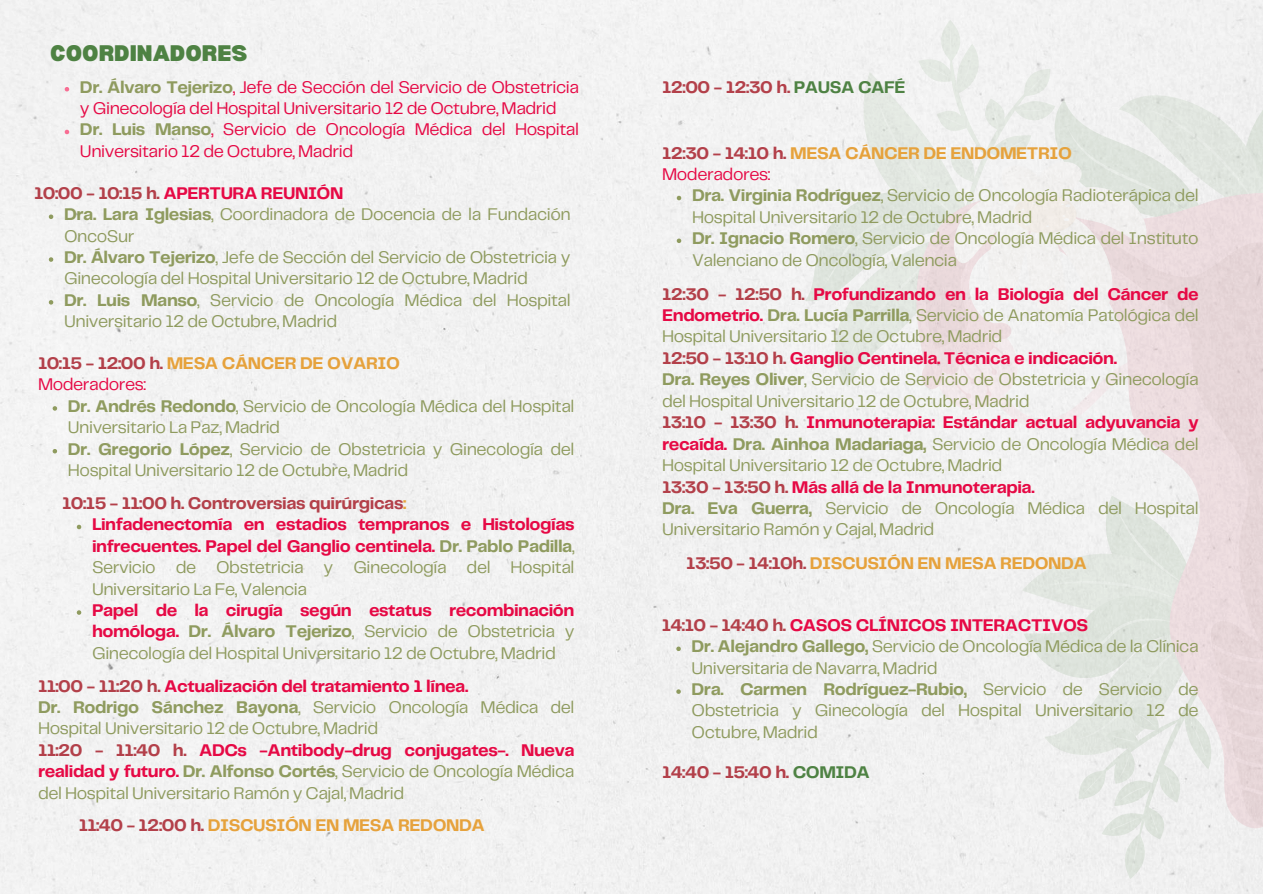
<style>
.page{position:relative;width:1263px;height:894px;background:#fff}
.page>*{position:absolute;margin:0;border:0;box-sizing:border-box;transform-origin:0 0}
.t1{font:900 22.05px "Bernoru";color:#4e8243}
.t2{font:17.55px/21.3px "Telegraf";letter-spacing:-.025em;color:#8f9b5f}
.t3{font:700 17.55px/21.3px "Telegraf";letter-spacing:-.025em;color:#e60945}
.t4{font:17.55px/21.3px "Telegraf";letter-spacing:-.025em;color:#e60945}
.t5{font:700 17.55px/21.3px "Telegraf";letter-spacing:-.025em;color:#e6a23c}
.t6{font:700 17.55px "Telegraf";letter-spacing:-.025em;color:#b3404a}
.s1{font-weight:700;color:#8f9b5f}
.s2{font-weight:700;color:#b3404a}
.s3{font-weight:700;color:#e60945}
.s4{font-weight:700}
.s5{color:#b3404a}
.s6{font-weight:400;color:#e60945}
.s7{color:#e6a23c}
.s8{color:#8f9b5f}
.s9{font-weight:400;color:#8f9b5f}
.s10{color:#4e8243}
</style>
<div class="page">
<div style="left:0;top:0;width:1263px;height:893px;background:#f2f2f2"></div>
<svg style="left:941px;top:20px;width:19px;height:42px"></svg>
<div style="left:914px;top:429px;width:108px;height:399px;background:#f1f1f1"></div>
<svg style="left:919px;top:429px;width:344px;height:215px;fill:#f1f1f1"></svg>
<svg style="left:1022px;top:495px;width:241px;height:383px"></svg>
<svg style="left:805px;top:25px;width:458px;height:404px"></svg>
<svg style="left:65px;top:87px;width:4px;height:4px"></svg>
<svg style="left:65px;top:130px;width:4px;height:4px"></svg>
<svg style="left:49px;top:214px;width:4px;height:5px"></svg>
<svg style="left:49px;top:257px;width:4px;height:5px"></svg>
<svg style="left:49px;top:300px;width:4px;height:4px"></svg>
<svg style="left:53px;top:406px;width:4px;height:4px"></svg>
<svg style="left:53px;top:449px;width:4px;height:4px"></svg>
<svg style="left:77px;top:524px;width:4px;height:5px"></svg>
<svg style="left:77px;top:610px;width:4px;height:4px"></svg>
<svg style="left:677px;top:196px;width:4px;height:4px"></svg>
<svg style="left:677px;top:238px;width:4px;height:5px"></svg>
<svg style="left:676px;top:646px;width:5px;height:5px"></svg>
<svg style="left:676px;top:689px;width:5px;height:4px"></svg>
<p class="t1" style="left:50px;top:41px;width:199px">COORDINADORES</p>
<p class="t4" style="left:80px;top:77px;width:500px"><span class="s1">Dr. Álvaro Tejerizo</span>, Jefe de Sección del Servicio de Obstetricia y Ginecología del Hospital Universitario 12 de Octubre, Madrid <span class="s1">Dr. Luis Manso</span>, Servicio de Oncología Médica del Hospital Universitario 12 de Octubre, Madrid</p>
<p class="t2" style="left:64px;top:183px;width:508px;text-indent:-30px"><span class="s2">10:00 - 10:15 h.</span> <span class="s3">APERTURA REUNIÓN<br></span><span class="s4">Dra. Lara Iglesias</span>, Coordinadora de Docencia de la Fundación OncoSur<br><span class="s4">Dr. Álvaro Tejerizo</span>, Jefe de Sección del Servicio de Obstetricia y Ginecología del Hospital Universitario 12 de Octubre, Madrid<br><span class="s4">Dr. Luis Manso</span>, Servicio de Oncología Médica del Hospital Universitario 12 de Octubre, Madrid</p>
<p class="t5" style="left:38px;top:353px;width:363px"><span class="s5">10:15 - 12:00 h.</span> MESA CÁNCER DE OVARIO<br><span class="s6">Moderadores:</span></p>
<p class="t2" style="left:68px;top:396px;width:508px"><span class="s4">Dr. Andrés Redondo</span>, Servicio de Oncología Médica del Hospital Universitario La Paz, Madrid<br><span class="s4">Dr. Gregorio López</span>, Servicio de Obstetricia y Ginecología del Hospital Universitario 12 de Octubre, Madrid</p>
<p class="t3" style="left:92px;top:493px;width:484px;text-indent:-30px"><span class="s5">10:15 - 11:00 h. Controversias quirúrgicas</span><span class="s7">:<br></span>Linfadenectomía en estadios tempranos e Histologías infrecuentes. Papel del Ganglio centinela. <span class="s8">Dr. Pablo Padilla</span><span class="s9">, Servicio de Obstetricia y Ginecología del Hospital Universitario La Fe, Valencia</span></p>
<p class="t2" style="left:92px;top:600px;width:484px;text-align:justify"><span class="s3">Papel de la cirugía según estatus recombinación homóloga.</span> <span class="s4">Dr. Álvaro Tejerizo</span>, Servicio de Obstetricia y Ginecología del Hospital Universitario 12 de Octubre, Madrid</p>
<p class="t2" style="left:38px;top:675px;width:538px"><span class="s2">11:00 - 11:20 h.</span> <span class="s3">Actualización del tratamiento 1 línea.<br></span><span class="s4">Dr. Rodrigo Sánchez Bayona</span>, Servicio Oncología Médica del Hospital Universitario 12 de Octubre, Madrid<br><span class="s2">11:20 - 11:40 h.</span> <span class="s3">ADCs -Antibody-drug conjugates-. Nueva realidad y futuro.</span> <span class="s4">Dr. Alfonso Cortés</span>, Servicio de Oncología Médica del Hospital Universitario Ramón y Cajal, Madrid</p>
<p class="t5" style="left:79px;top:815px;width:408px"><span class="s5">11:40 - 12:00 h.</span> DISCUSIÓN EN MESA REDONDA</p>
<p class="t6" style="left:662px;top:80px;width:245px">12:00 - 12:30 h. <span class="s10">PAUSA CAFÉ</span></p>
<p class="t5" style="left:662px;top:143px;width:411px"><span class="s5">12:30 - 14:10 h.</span> MESA CÁNCER DE ENDOMETRIO<br><span class="s6">Moderadores:</span></p>
<p class="t2" style="left:692px;top:186px;width:508px"><span class="s4">Dra. Virginia Rodríguez</span>, Servicio de Oncología Radioterápica del Hospital Universitario 12 de Octubre, Madrid<br><span class="s4">Dr. Ignacio Romero</span>, Servicio de Oncología Médica del Instituto Valenciano de Oncología, Valencia</p>
<p class="t2" style="left:662px;top:284px;width:538px"><span class="s2">12:30 - 12:50 h.</span> <span class="s3">Profundizando en la Biología del Cáncer de Endometrio.</span> <span class="s4">Dra. Lucía Parrilla</span>, Servicio de Anatomía Patológica del Hospital Universitario 12 de Octubre, Madrid<br><span class="s2">12:50 - 13:10 h.</span> <span class="s3">Ganglio Centinela. Técnica e indicación.<br></span><span class="s4">Dra. Reyes Oliver</span>, Servicio de Servicio de Obstetricia y Ginecología del Hospital Universitario 12 de Octubre, Madrid</p>
<p class="t2" style="left:662px;top:412px;width:538px"><span class="s2">13:10 - 13:30 h.</span> <span class="s3">Inmunoterapia: Estándar actual adyuvancia y recaída.</span> <span class="s4">Dra. Ainhoa Madariaga,</span> Servicio de Oncología Médica del Hospital Universitario 12 de Octubre, Madrid<br><span class="s2">13:30 - 13:50 h.</span> <span class="s3">Más allá de la Inmunoterapia.<br></span><span class="s4">Dra. Eva Guerra,</span> Servicio de Oncología Médica del Hospital Universitario Ramón y Cajal, Madrid</p>
<p class="t5" style="left:686px;top:553px;width:402px"><span class="s5">13:50 - 14:10h.</span> DISCUSIÓN EN MESA REDONDA</p>
<p class="t2" style="left:692px;top:615px;width:509px;text-indent:-30px"><span class="s2">14:10 - 14:40 h.</span> <span class="s3">CASOS CLÍNICOS INTERACTIVOS<br></span><span class="s4">Dr. Alejandro Gallego,</span> Servicio de Oncología Médica de la Clínica Universitaria de Navarra, Madrid<br><span class="s4">Dra. Carmen Rodríguez-Rubio,</span> Servicio de Servicio de Obstetricia y Ginecología del Hospital Universitario 12 de Octubre, Madrid</p>
<p class="t6" style="left:662px;top:764px;width:209px">14:40 - 15:40 h. <span class="s10">COMIDA</span></p>
</div>
